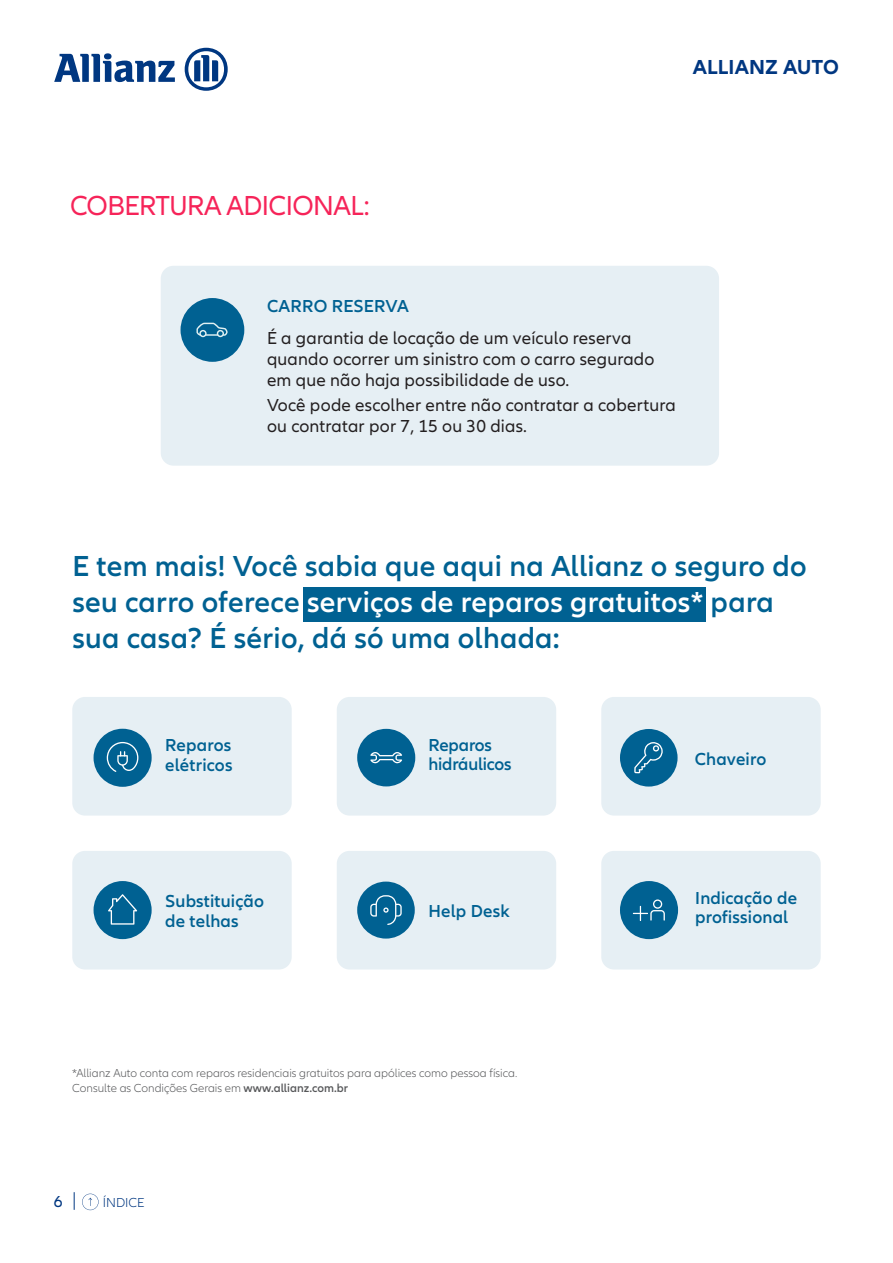
<style>
.page{position:relative;width:893px;height:1263px;background:#fff}
.page>*{position:absolute;margin:0;border:0;box-sizing:border-box;transform-origin:0 0}
.t1{font:600 30px/36px "Allianz Neo";letter-spacing:.01em;color:#006192}
.CHAMADAS{font:28.5px "Allianz Neo";letter-spacing:-.02em;color:#f62459}
.t2{font:700 21px "Allianz Neo";letter-spacing:.005em;color:#003781}
.t3{font:18px/21px "Allianz Neo";letter-spacing:.01em;color:#231f20}
.t4{font:600 18px/19.5px "Allianz Neo";letter-spacing:.01em;color:#006192}
.t5{font:600 18px/19.5px "Allianz Neo";letter-spacing:-.01em;color:#006192}
.t6{font:16.5px "Allianz Neo";color:#003781}
.t7{font:300 13.5px "Allianz Neo";color:#003781}
.t8{font:300 12px "Allianz Neo";color:#57585a}
.s1{color:#fff}
.s2{font-weight:600}
</style>
<div class="page">
<svg style="left:54px;top:53px;width:121px;height:29px"></svg>
<svg style="left:185px;top:48px;width:43px;height:43px"></svg>
<svg style="left:82px;top:1194px;width:17px;height:16px"></svg>
<svg style="left:74px;top:1192px;width:1px;height:18px"></svg>
<div style="left:161px;top:266px;width:558px;height:200px;background:#e6eff4;border-radius:13px"></div>
<div style="left:72px;top:851px;width:220px;height:118px;background:#e6eff4;border-radius:13px"></div>
<div style="left:72px;top:697px;width:220px;height:118px;background:#e6eff4;border-radius:13px"></div>
<div style="left:337px;top:851px;width:219px;height:118px;background:#e6eff4;border-radius:13px"></div>
<div style="left:337px;top:697px;width:219px;height:118px;background:#e6eff4;border-radius:13px"></div>
<div style="left:601px;top:851px;width:220px;height:118px;background:#e6eff4;border-radius:13px"></div>
<div style="left:601px;top:697px;width:220px;height:118px;background:#e6eff4;border-radius:13px"></div>
<div style="left:181px;top:298px;width:63px;height:64px;background:#006192;border-radius:50%"></div>
<svg style="left:196px;top:323px;width:32px;height:14px"></svg>
<div style="left:304px;top:587px;width:402px;height:34px;background:#006192"></div>
<div style="left:94px;top:729px;width:58px;height:58px;background:#006192;border-radius:50%"></div>
<svg style="left:107px;top:742px;width:31px;height:30px"></svg>
<div style="left:357px;top:729px;width:58px;height:57px;background:#006192;border-radius:50%"></div>
<svg style="left:370px;top:752px;width:32px;height:11px"></svg>
<div style="left:620px;top:881px;width:58px;height:58px;background:#006192;border-radius:50%"></div>
<svg style="left:633px;top:899px;width:32px;height:22px"></svg>
<div style="left:94px;top:881px;width:58px;height:58px;background:#006192;border-radius:50%"></div>
<svg style="left:108px;top:894px;width:29px;height:30px"></svg>
<div style="left:620px;top:729px;width:58px;height:57px;background:#006192;border-radius:50%"></div>
<svg style="left:634px;top:742px;width:29px;height:31px"></svg>
<div style="left:357px;top:881px;width:58px;height:57px;background:#006192;border-radius:50%"></div>
<svg style="left:370px;top:895px;width:32px;height:30px"></svg>
<p class="t2" style="left:693px;top:54px;width:148px">ALLIANZ AUTO</p>
<p class="CHAMADAS" style="left:70px;top:190px;width:301px">COBERTURA ADICIONAL:</p>
<p class="t4" style="left:267px;top:296px;width:143px">CARRO RESERVA</p>
<p class="t3" style="left:267px;top:328px;width:389px">É a garantia de locação de um veículo reserva quando ocorrer um sinistro com o carro segurado em que não haja possibilidade de uso.</p>
<p class="t3" style="left:267px;top:395px;width:410px">Você pode escolher entre não contratar a cobertura ou contratar por 7, 15 ou 30 dias.</p>
<p class="t1" style="left:72px;top:549px;width:736px">E tem mais! Você sabia que aqui na Allianz o seguro do seu carro oferece <span class="s1">serviços de reparos gratuitos*</span> para sua casa? É sério, dá só uma olhada:</p>
<p class="t4" style="left:165px;top:736px;width:69px">Reparos elétricos</p>
<p class="t5" style="left:428px;top:736px;width:85px">Reparos hidráulicos</p>
<p class="t4" style="left:165px;top:892px;width:100px">Substituição de telhas</p>
<p class="t4" style="left:428px;top:902px;width:83px">Help Desk</p>
<p class="t8" style="left:72px;top:1067px;width:447px">*Allianz Auto conta com reparos residenciais gratuitos para apólices como pessoa física.</p>
<p class="t8" style="left:72px;top:1081px;width:277px">Consulte as Condições Gerais em <span class="s2">www.allianz.com.br</span></p>
<p class="t6" style="left:54px;top:1192px;width:10px">6</p>
<p class="t7" style="left:103px;top:1195px;width:43px">ÍNDICE</p>
<p class="t4" style="left:695px;top:749px;width:73px">Chaveiro</p>
<p class="t4" style="left:695px;top:888px;width:103px">Indicação de profissional</p>
</div>
